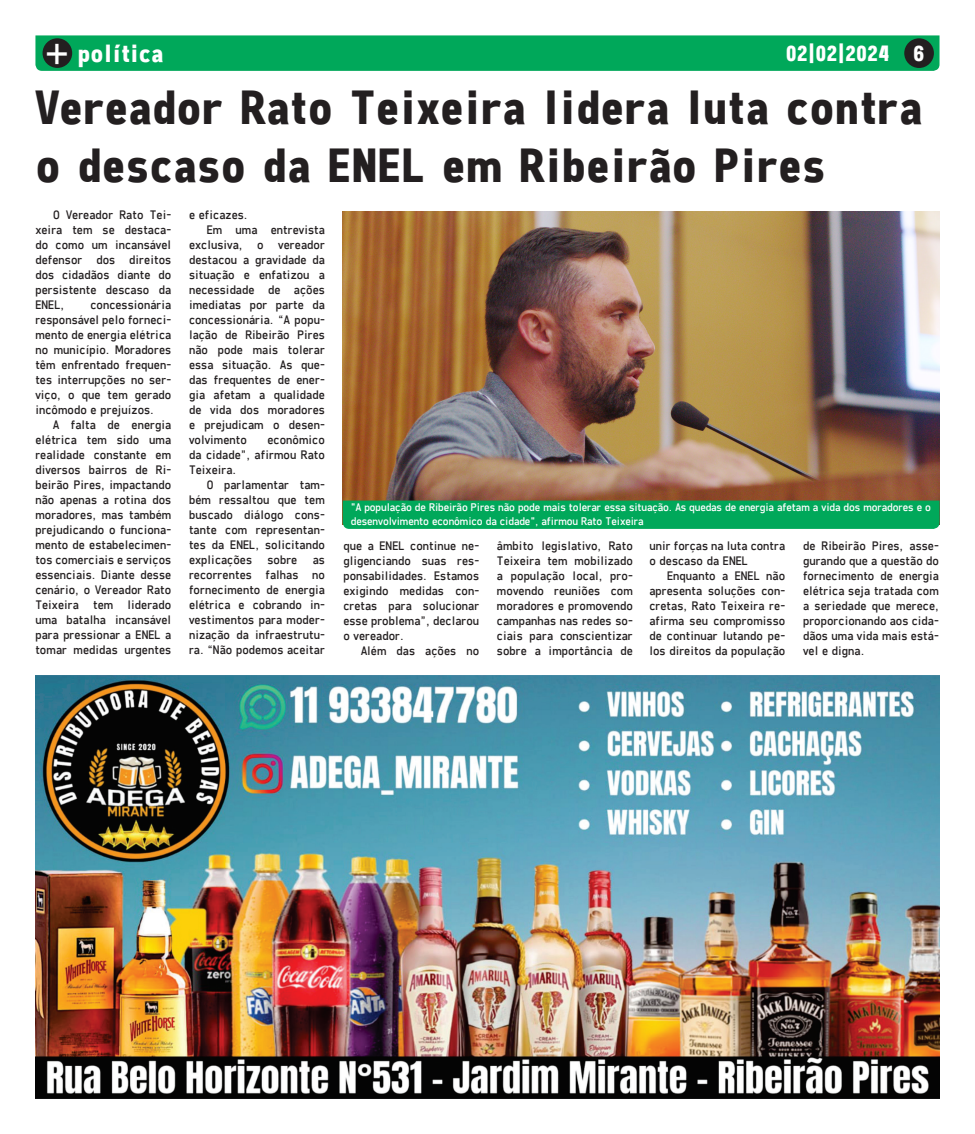
<style>
.page{position:relative;width:975px;height:1134px;background:#fff}
.page>*{position:absolute;margin:0;border:0;box-sizing:border-box;transform-origin:0 0}
.t1{font:700 48.75px/58.5px "Freeroad";color:#231f20}
.t2{font:41.75px "N Haas Grotesk TX Pro 55 Rg";color:#fff}
.t3{font:700 25.25px "Freeroad";color:#fff}
.t4{font:700 22.5px "Freeroad";color:#fff}
.t5{font:12.5px/15px "Freeroad";letter-spacing:.005em;color:#231f20;text-align:justify}
.t6{font:11.25px/13.5px "Freeroad";letter-spacing:-.01em;color:#fff}
.t7{font:9.88px "N Haas Grotesk TX Pro 55 Rg";color:#231f20}
</style>
<div class="page">
<div style="left:35px;top:35px;width:904px;height:36px;background:#00a85a"></div>
<div style="left:904px;top:38px;width:29px;height:30px;background:#231f20;border-radius:50%"></div>
<div style="left:43px;top:38px;width:29px;height:30px;background:#231f20;border-radius:50%"></div>
<img style="left:343px;top:211px;width:596px;height:290px">
<div style="left:343px;top:501px;width:596px;height:28px;background:#00a85a"></div>
<img style="left:35px;top:675px;width:904px;height:423px">
<p class="t7" style="left:51px;top:38px;width:7px">+</p>
<p class="t7" style="left:912px;top:38px;width:7px">+</p>
<p class="t2" style="left:45px;top:27px;width:27px">+</p>
<p class="t4" style="left:913px;top:40px;width:13px">6</p>
<p class="t3" style="left:78px;top:38px;width:87px">política</p>
<p class="t4" style="left:785px;top:40px;width:105px">02|02|2024</p>
<p class="t1" style="left:35px;top:77px;width:888px">Vereador Rato Teixeira lidera luta contra o descaso da ENEL em Ribeirão Pires</p>
<p class="t5" style="left:35px;top:207px;width:137px;text-indent:18px">O Vereador Rato Tei&shy;xeira tem se destaca&shy;do como um incansável defensor dos direitos dos cidadãos diante do persistente descaso da ENEL,</p>
<p class="t5" style="left:189px;top:207px;width:60px">e eficazes.</p>
<p class="t5" style="left:189px;top:222px;width:137px;text-indent:18px">Em uma entrevista exclusiva, o vereador destacou a gravidade da situação e enfatizou a necessidade de ações imediatas por parte da concessionária. “A popu&shy;lação de Ribeirão Pires não pode mais tolerar essa situação. As que&shy;das frequentes de ener&shy;gia afetam a qualidade de vida dos moradores e prejudicam o desen&shy;volvimento</p>
<p class="t5" style="left:35px;top:297px;width:137px;text-indent:55px">concessionária responsável pelo forneci&shy;mento de energia elétrica no município. Moradores têm enfrentado frequen&shy;tes interrupções no ser&shy;viço, o que tem gerado incômodo e prejuízos.</p>
<p class="t5" style="left:35px;top:417px;width:137px;text-indent:18px">A falta de energia elétrica tem sido uma realidade constante em diversos bairros de Ri&shy;beirão Pires, impactando não apenas a rotina dos moradores, mas também prejudicando o funciona&shy;mento de estabelecimen&shy;tos comerciais e serviços essenciais. Diante desse cenário, o Vereador Rato Teixeira tem liderado uma batalha incansável para pressionar a ENEL a tomar medidas urgentes</p>
<p class="t5" style="left:189px;top:432px;width:137px;text-indent:78px">econômico da cidade”, afirmou Rato Teixeira.</p>
<p class="t5" style="left:189px;top:477px;width:137px;text-indent:18px">O parlamentar tam&shy;bém ressaltou que tem buscado diálogo cons&shy;tante com representan&shy;tes da ENEL, solicitando explicações sobre as recorrentes falhas no fornecimento de energia elétrica e cobrando in&shy;vestimentos para moder&shy;nização da infraestrutu&shy;ra. “Não podemos aceitar</p>
<p class="t6" style="left:351px;top:501px;width:581px">"A população de Ribeirão Pires não pode mais tolerar essa situação. As quedas de energia afetam a vida dos moradores e o desenvolvimento econômico da cidade", afirmou Rato Teixeira</p>
<p class="t5" style="left:343px;top:538px;width:137px">que a ENEL continue ne&shy;gligenciando suas res&shy;ponsabilidades. Estamos exigindo medidas con&shy;cretas para solucionar esse problema”, declarou o vereador.</p>
<p class="t5" style="left:361px;top:643px;width:120px">Além das ações no</p>
<p class="t5" style="left:497px;top:538px;width:137px">âmbito legislativo, Rato Teixeira tem mobilizado a população local, pro&shy;movendo reuniões com moradores e promovendo campanhas nas redes so&shy;ciais para conscientizar sobre a importância de</p>
<p class="t5" style="left:649px;top:538px;width:137px">unir forças na luta contra o descaso da ENEL</p>
<p class="t5" style="left:803px;top:538px;width:137px">de Ribeirão Pires, asse&shy;gurando que a questão do fornecimento de energia elétrica seja tratada com a seriedade que merece, proporcionando aos cida&shy;dãos uma vida mais está&shy;vel e digna.</p>
<p class="t5" style="left:649px;top:568px;width:137px;text-indent:18px">Enquanto a ENEL não apresenta soluções con&shy;cretas, Rato Teixeira re&shy;afirma seu compromisso de continuar lutando pe&shy;los direitos da população</p>
</div>
